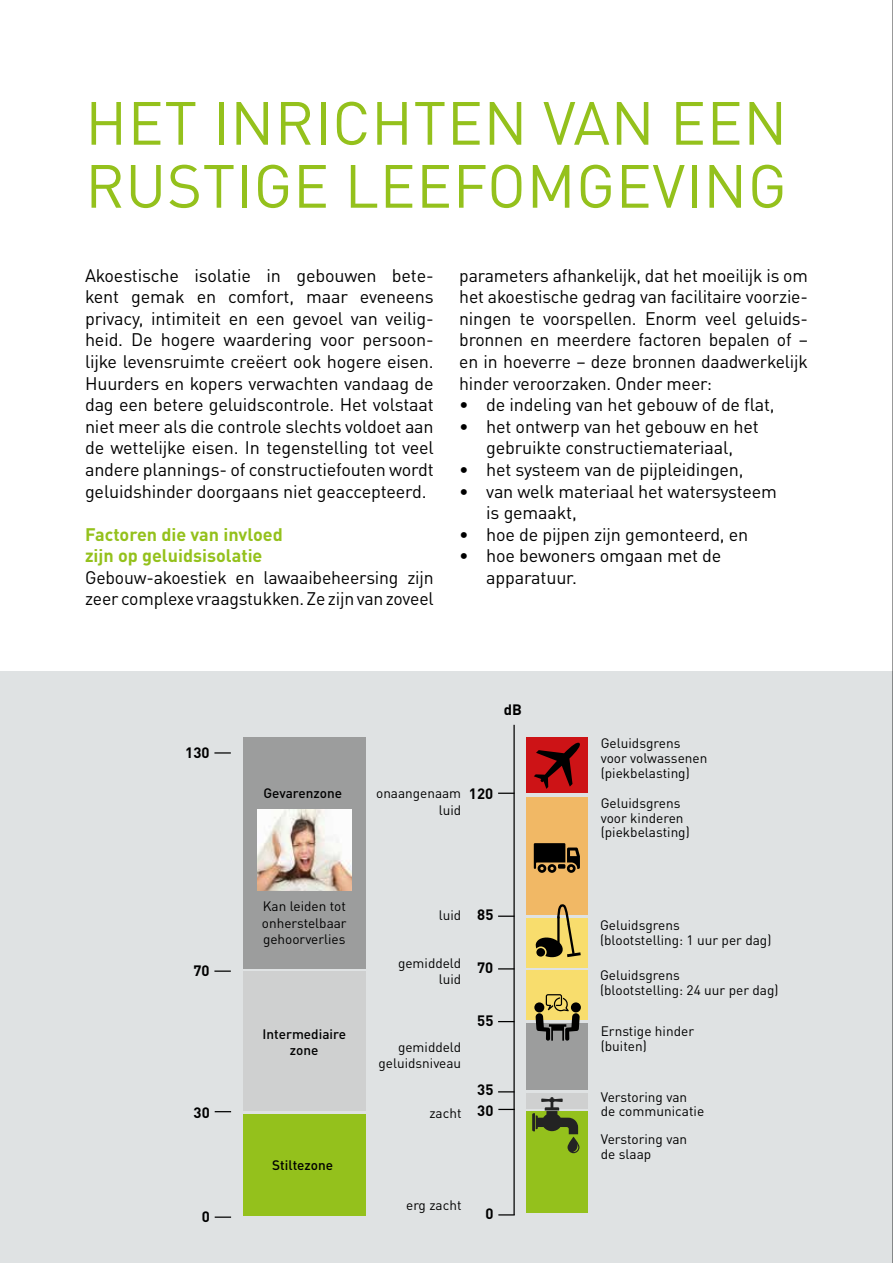
<style>
.page{position:relative;width:893px;height:1263px;background:#fff}
.page>*{position:absolute;margin:0;border:0;box-sizing:border-box;transform-origin:0 0}
.t1{font:60px/63px "DIN Pro";letter-spacing:.01em;color:#94c11c}
.t2{font:18px/21.6px "DIN Pro";letter-spacing:-.01em;color:#000}
.t3{font:700 18px/21.6px "DIN Pro";color:#94c11c}
.t4{font:700 14.85px "DIN Pro";color:#000}
.t5{font:13.65px/15px "DIN Pro";color:#000}
.t6{font:13.5px/16.4px "DIN Pro";color:#000;text-align:right}
.t7{font:500 13.5px/16.4px "DIN Pro";color:#000;text-align:center}
</style>
<div class="page">
<div style="left:0;top:672px;width:893px;height:591px;background:#dfe2e3"></div>
<hr style="left:513px;top:725px;width:2px;height:490px;background:#000">
<svg style="left:498px;top:1214px;width:17px;height:1px"></svg>
<svg style="left:215px;top:1216px;width:16px;height:2px"></svg>
<svg style="left:498px;top:793px;width:16px;height:1px"></svg>
<svg style="left:214px;top:752px;width:17px;height:1px"></svg>
<svg style="left:498px;top:968px;width:16px;height:1px"></svg>
<svg style="left:214px;top:970px;width:17px;height:2px"></svg>
<svg style="left:498px;top:915px;width:16px;height:2px"></svg>
<svg style="left:498px;top:1109px;width:17px;height:1px"></svg>
<svg style="left:215px;top:1111px;width:16px;height:1px"></svg>
<svg style="left:498px;top:1091px;width:16px;height:1px"></svg>
<svg style="left:498px;top:1021px;width:15px;height:1px"></svg>
<div style="left:527px;top:1111px;width:61px;height:102px;background:#94c11c"></div>
<div style="left:243px;top:1114px;width:123px;height:102px;background:#94c11c"></div>
<div style="left:527px;top:1093px;width:61px;height:16px;background:#cfd0d0"></div>
<div style="left:243px;top:972px;width:123px;height:139px;background:#cfd0d0"></div>
<div style="left:527px;top:1023px;width:61px;height:67px;background:#9c9d9d"></div>
<div style="left:243px;top:737px;width:123px;height:232px;background:#9c9d9d"></div>
<div style="left:527px;top:970px;width:61px;height:49px;background:#f8dd6d"></div>
<div style="left:527px;top:918px;width:61px;height:49px;background:#f8dd6d"></div>
<div style="left:527px;top:737px;width:61px;height:55px;background:#cd1316"></div>
<div style="left:527px;top:797px;width:61px;height:118px;background:#f1b865"></div>
<svg style="left:534px;top:743px;width:46px;height:46px"></svg>
<svg style="left:534px;top:843px;width:46px;height:30px"></svg>
<svg style="left:535px;top:994px;width:46px;height:47px"></svg>
<svg style="left:536px;top:904px;width:45px;height:53px"></svg>
<svg style="left:532px;top:1097px;width:47px;height:56px"></svg>
<img style="left:257px;top:810px;width:94px;height:81px">
<hr style="left:892px;top:0;width:1px;height:1263px;background:#000">
<h1 class="t1" style="left:85px;top:86px;width:703px">HET INRICHTEN VAN EEN<br>RUSTIGE LEEFOMGEVING</h1>
<p class="t2" style="left:85px;top:263px;width:350px;text-align:justify">Akoestische isolatie in gebouwen bete&shy;kent gemak en comfort, maar eveneens privacy, intimiteit en een gevoel van veilig&shy;heid. De hogere waardering voor persoon&shy;lijke levensruimte creëert ook hogere eisen.<br>Huurders en kopers verwachten vandaag de dag een betere geluidscontrole. Het volstaat niet meer als die controle slechts voldoet aan de wettelijke eisen. In tegenstelling tot veel andere plannings- of constructiefouten wordt geluidshinder doorgaans niet geaccepteerd.</p>
<p class="t3" style="left:85px;top:521px;width:199px">Factoren die van invloed zijn op geluidsisolatie</p>
<p class="t2" style="left:85px;top:565px;width:350px">Gebouw-akoestiek en lawaaibeheersing zijn zeer complexe vraagstukken. Ze zijn van zoveel</p>
<p class="t2" style="left:459px;top:263px;width:350px;text-align:justify">parameters afhankelijk, dat het moeilijk is om het akoestische gedrag van facilitaire voorzie&shy;ningen te voorspellen. Enorm veel geluids&shy;bronnen en meerdere factoren bepalen of – en in hoeverre – deze bronnen daadwerkelijk hinder veroorzaken. Onder meer:</p>
<p class="t2" style="left:459px;top:392px;width:317px">• de indeling van het gebouw of de flat,</p>
<p class="t2" style="left:459px;top:414px;width:301px;text-align:center">• het ontwerp van het gebouw en het gebruikte constructiemateriaal,</p>
<p class="t2" style="left:459px;top:457px;width:286px">• het systeem van de pijpleidingen,</p>
<p class="t2" style="left:486px;top:479px;width:292px;text-indent:-27px">• van welk materiaal het watersysteem is gemaakt,</p>
<p class="t2" style="left:459px;top:522px;width:291px">• hoe de pijpen zijn gemonteerd, en</p>
<p class="t2" style="left:486px;top:543px;width:237px;text-indent:-27px">• hoe bewoners omgaan met de apparatuur.</p>
<p class="t4" style="left:185px;top:741px;width:26px">130</p>
<p class="t4" style="left:504px;top:697px;width:20px">dB</p>
<p class="t5" style="left:601px;top:734px;width:108px">Geluidsgrens voor volwassenen (piekbelasting)</p>
<p class="t7" style="left:263px;top:783px;width:80px">Gevarenzone</p>
<p class="t6" style="left:376px;top:784px;width:87px">onaangenaam luid</p>
<p class="t4" style="left:469px;top:781px;width:26px">120</p>
<p class="t6" style="left:262px;top:897px;width:86px;text-align:justify">Kan leiden tot onherstelbaar gehoorverlies</p>
<p class="t4" style="left:477px;top:902px;width:18px">85</p>
<p class="t6" style="left:439px;top:906px;width:24px">luid</p>
<p class="t6" style="left:398px;top:953px;width:65px">gemiddeld luid</p>
<p class="t4" style="left:193px;top:958px;width:18px">70</p>
<p class="t4" style="left:477px;top:955px;width:18px">70</p>
<p class="t7" style="left:263px;top:1024px;width:85px">Intermediaire zone</p>
<p class="t6" style="left:379px;top:1037px;width:84px">gemiddeld geluidsniveau</p>
<p class="t4" style="left:477px;top:1009px;width:18px">55</p>
<p class="t4" style="left:477px;top:1077px;width:18px">35</p>
<p class="t4" style="left:194px;top:1101px;width:18px">30</p>
<p class="t4" style="left:477px;top:1098px;width:18px">30</p>
<p class="t6" style="left:429px;top:1103px;width:34px">zacht</p>
<p class="t7" style="left:272px;top:1155px;width:62px">Stiltezone</p>
<p class="t6" style="left:406px;top:1196px;width:57px">erg zacht</p>
<p class="t4" style="left:202px;top:1204px;width:10px">0</p>
<p class="t4" style="left:485px;top:1201px;width:10px">0</p>
<p class="t5" style="left:601px;top:794px;width:91px">Geluidsgrens voor kinderen (piekbelasting)</p>
<p class="t5" style="left:600px;top:916px;width:173px">Geluidsgrens<br>(blootstelling: 1 uur per dag)</p>
<p class="t5" style="left:600px;top:966px;width:180px">Geluidsgrens<br>(blootstelling: 24 uur per dag)</p>
<p class="t5" style="left:601px;top:1022px;width:95px">Ernstige hinder (buiten)</p>
<p class="t5" style="left:601px;top:1088px;width:105px">Verstoring van de communicatie</p>
<p class="t5" style="left:601px;top:1130px;width:88px">Verstoring van de slaap</p>
</div>
